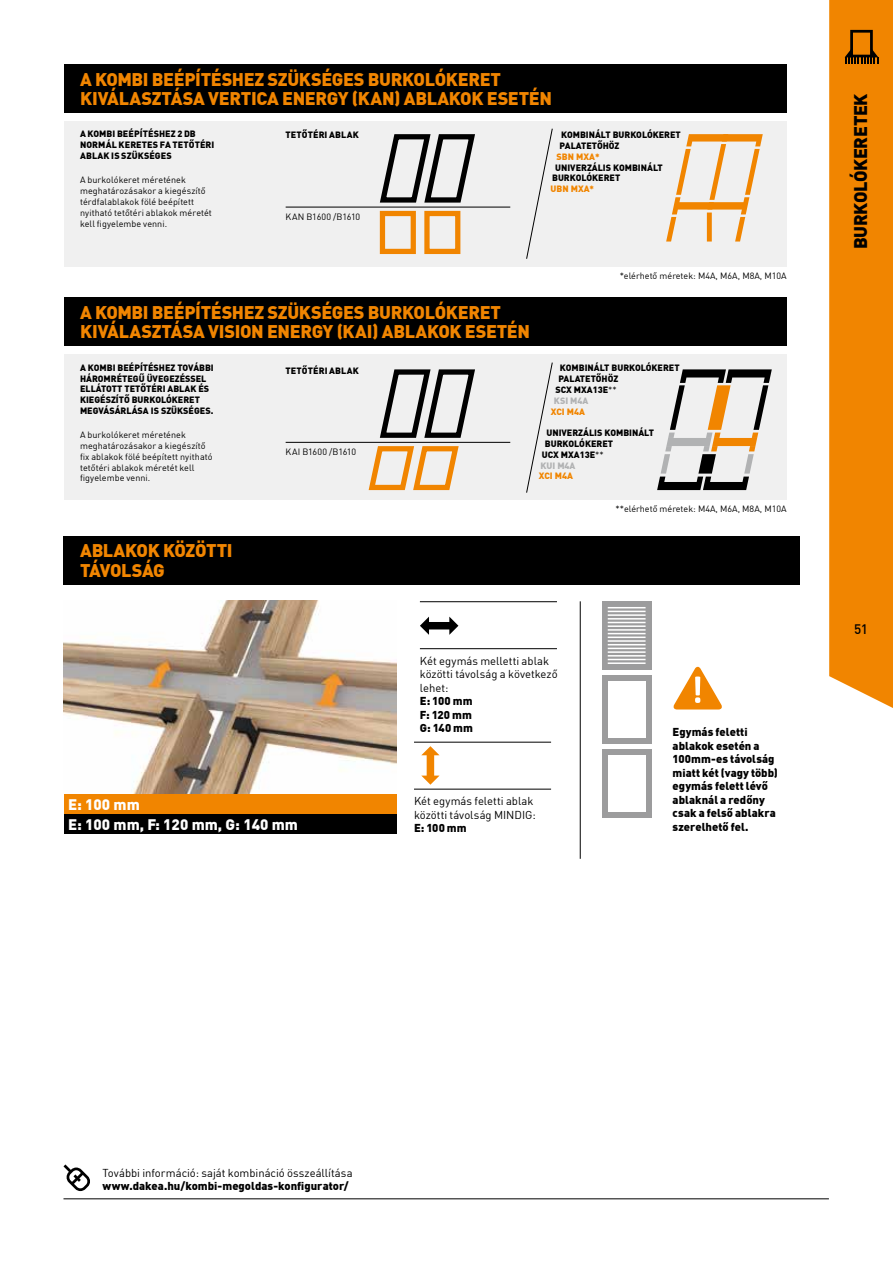
<style>
.page{position:relative;width:893px;height:1263px;background:#fff}
.page>*{position:absolute;margin:0;border:0;box-sizing:border-box;transform-origin:0 0}
.t1{font:900 18px/19.5px "DIN Offc Pro";letter-spacing:-.02em;color:#f18500}
.t2{font:900 18px "DIN Offc Pro";letter-spacing:-.02em;color:#000}
.t3{font:900 15px/20px "DIN Offc Pro";color:#fff}
.t4{font:500 13.5px "DIN Offc Pro";color:#000}
.t5{font:900 11.25px/13.5px "DIN Offc Pro";letter-spacing:.005em;color:#000;text-align:justify}
.t6{font:11.25px/13.5px "DIN Offc Pro";color:#000}
.t7{font:900 9px/10.8px "DIN Offc Pro";color:#000}
.t8{font:9px/10.8px "DIN Offc Pro";letter-spacing:.005em;color:#000}
.t9{font:9px "DIN Offc Pro";letter-spacing:-.015em;color:#000}
.t10{font:900 9px "DIN Offc Pro";color:#f18500}
.t11{font:900 9px "DIN Offc Pro";color:#b1b2b3}
.s1{font-weight:400}
</style>
<div class="page">
<div style="left:64px;top:536px;width:736px;height:48px;background:#000"></div>
<hr style="left:580px;top:601px;width:1px;height:258px;background:#000">
<div style="left:428px;top:622px;width:23px;height:7px;background:#000"></div>
<svg style="left:449px;top:617px;width:9px;height:18px"></svg>
<svg style="left:420px;top:617px;width:9px;height:18px"></svg>
<div style="left:427px;top:754px;width:7px;height:23px;background:#f18500"></div>
<svg style="left:421px;top:776px;width:18px;height:9px"></svg>
<svg style="left:421px;top:746px;width:18px;height:9px"></svg>
<hr style="left:420px;top:601px;width:137px;height:1px;background:#000">
<hr style="left:420px;top:648px;width:137px;height:1px;background:#000">
<hr style="left:414px;top:742px;width:137px;height:1px;background:#000">
<hr style="left:414px;top:789px;width:137px;height:1px;background:#000">
<svg style="left:602px;top:601px;width:50px;height:69px;background:#a2a2a3"></svg>
<hr style="left:608px;top:607px;width:38px;height:1px;background:#fff">
<hr style="left:608px;top:611px;width:38px;height:1px;background:#fff">
<hr style="left:608px;top:614px;width:38px;height:2px;background:#fff">
<hr style="left:608px;top:618px;width:38px;height:1px;background:#fff">
<hr style="left:608px;top:622px;width:38px;height:1px;background:#fff">
<hr style="left:608px;top:625px;width:38px;height:2px;background:#fff">
<hr style="left:608px;top:629px;width:38px;height:2px;background:#fff">
<hr style="left:608px;top:633px;width:38px;height:1px;background:#fff">
<hr style="left:608px;top:636px;width:38px;height:2px;background:#fff">
<hr style="left:608px;top:640px;width:38px;height:2px;background:#fff">
<hr style="left:608px;top:644px;width:38px;height:1px;background:#fff">
<hr style="left:608px;top:648px;width:38px;height:1px;background:#fff">
<hr style="left:608px;top:651px;width:38px;height:2px;background:#fff">
<hr style="left:608px;top:655px;width:38px;height:1px;background:#fff">
<hr style="left:608px;top:659px;width:38px;height:1px;background:#fff">
<hr style="left:608px;top:662px;width:38px;height:2px;background:#fff">
<div style="left:602px;top:675px;width:50px;height:68px;background:#9c9c9d"></div>
<div style="left:608px;top:681px;width:38px;height:56px;background:#fff"></div>
<div style="left:602px;top:749px;width:50px;height:68px;background:#9c9c9d"></div>
<div style="left:608px;top:755px;width:38px;height:56px;background:#fff"></div>
<svg style="left:673px;top:666px;width:49px;height:43px"></svg>
<hr style="left:63px;top:1198px;width:766px;height:1px;background:#000">
<svg style="left:63px;top:1164px;width:27px;height:27px"></svg>
<div style="left:829px;top:0;width:64px;height:708px;background:#f18500"></div>
<svg style="left:845px;top:30px;width:33px;height:34px"></svg>
<div style="left:64px;top:64px;width:723px;height:48px;background:#000"></div>
<div style="left:64px;top:298px;width:723px;height:48px;background:#000"></div>
<div style="left:64px;top:354px;width:723px;height:146px;background:#f0f0f0"></div>
<svg style="left:526px;top:362px;width:27px;height:131px"></svg>
<svg style="left:657px;top:369px;width:115px;height:121px"></svg>
<hr style="left:286px;top:442px;width:224px;height:1px;background:#000">
<svg style="left:365px;top:369px;width:113px;height:122px"></svg>
<div style="left:64px;top:121px;width:723px;height:145px;background:#f0f0f0"></div>
<hr style="left:286px;top:207px;width:224px;height:1px;background:#000">
<svg style="left:379px;top:134px;width:96px;height:69px"></svg>
<div style="left:380px;top:211px;width:36px;height:43px;border:5px solid #f18500"></div>
<div style="left:424px;top:211px;width:36px;height:43px;border:5px solid #f18500"></div>
<svg style="left:666px;top:134px;width:97px;height:108px"></svg>
<svg style="left:526px;top:128px;width:27px;height:131px"></svg>
<img style="left:64px;top:601px;width:332px;height:193px">
<div style="left:64px;top:794px;width:332px;height:20px;background:#f18500"></div>
<div style="left:64px;top:814px;width:332px;height:20px;background:#000"></div>
<h1 class="t1" style="left:80px;top:67px;width:473px">A KOMBI BEÉPÍTÉSHEZ SZÜKSÉGES BURKOLÓKERET<br>KIVÁLASZTÁSA VERTICA ENERGY (KAN) ABLAKOK ESETÉN</h1>
<p class="t7" style="left:80px;top:127px;width:117px">A KOMBI BEÉPÍTÉSHEZ 2 DB</p>
<p class="t7" style="left:286px;top:128px;width:75px">TETŐTÉRI ABLAK</p>
<p class="t7" style="left:80px;top:138px;width:136px">NORMÁL KERETES FA TETŐTÉRI<br>ABLAK IS SZÜKSÉGES</p>
<p class="t8" style="left:80px;top:174px;width:133px">A burkolókeret méretének meghatározásakor a kiegészítő térdfalablakok fölé beépített nyitható tetőtéri ablakok méretét kell figyelembe venni.</p>
<p class="t9" style="left:286px;top:209px;width:76px">KAN B1600 /B1610</p>
<p class="t7" style="left:560px;top:128px;width:123px">KOMBINÁLT BURKOLÓKERET<br>PALATETŐHÖZ</p>
<p class="t10" style="left:557px;top:149px;width:44px">SBN MXA*</p>
<p class="t7" style="left:552px;top:161px;width:112px;text-indent:3px">UNIVERZÁLIS KOMBINÁLT<br>BURKOLÓKERET</p>
<p class="t10" style="left:551px;top:181px;width:45px">UBN MXA*</p>
<h1 class="t1" style="left:80px;top:300px;width:451px">A KOMBI BEÉPÍTÉSHEZ SZÜKSÉGES BURKOLÓKERET<br>KIVÁLASZTÁSA VISION ENERGY (KAI) ABLAKOK ESETÉN</h1>
<p class="t7" style="left:80px;top:361px;width:135px">A KOMBI BEÉPÍTÉSHEZ TOVÁBBI</p>
<p class="t7" style="left:286px;top:363px;width:75px">TETŐTÉRI ABLAK</p>
<p class="t7" style="left:80px;top:372px;width:135px">HÁROMRÉTEGŰ ÜVEGEZÉSSEL<br>ELLÁTOTT TETŐTÉRI ABLAK ÉS<br>KIEGÉSZÍTŐ BURKOLÓKERET<br>MEGVÁSÁRLÁSA IS SZÜKSÉGES.</p>
<p class="t8" style="left:80px;top:429px;width:134px">A burkolókeret méretének meghatározásakor a kiegészítő fix ablakok fölé beépített nyitható tetőtéri ablakok méretét kell figyelembe venni.</p>
<p class="t9" style="left:286px;top:445px;width:72px">KAI B1600 /B1610</p>
<p class="t8" style="left:620px;top:270px;width:169px">*elérhető méretek: M4A, M6A, M8A, M10A</p>
<p class="t7" style="left:560px;top:361px;width:121px">KOMBINÁLT BURKOLÓKERET</p>
<p class="t7" style="left:558px;top:372px;width:61px">PALATETŐHÖZ</p>
<p class="t7" style="left:555px;top:383px;width:63px">SCX MXA13E<span class="s1">**</span></p>
<p class="t11" style="left:554px;top:393px;width:36px">KSI M4A</p>
<p class="t10" style="left:551px;top:404px;width:36px">XCI M4A</p>
<p class="t7" style="left:546px;top:426px;width:109px">UNIVERZÁLIS KOMBINÁLT</p>
<p class="t7" style="left:545px;top:437px;width:70px">BURKOLÓKERET</p>
<p class="t7" style="left:542px;top:448px;width:63px">UCX MXA13E<span class="s1">**</span></p>
<p class="t11" style="left:540px;top:458px;width:37px">KUI M4A</p>
<p class="t10" style="left:539px;top:468px;width:36px">XCI M4A</p>
<p class="t8" style="left:615px;top:502px;width:173px">**elérhető méretek: M4A, M6A, M8A, M10A</p>
<h1 class="t1" style="left:80px;top:538px;width:154px">ABLAKOK KÖZÖTTI<br>TÁVOLSÁG</h1>
<h2 class="t3" style="left:68px;top:792px;width:231px">E: 100 mm<br>E: 100 mm, F: 120 mm, G: 140 mm</h2>
<p class="t6" style="left:420px;top:653px;width:139px">Két egymás melletti ablak közötti távolság a következő lehet:</p>
<p class="t5" style="left:420px;top:693px;width:55px">E: 100 mm F: 120 mm G: 140 mm</p>
<p class="t6" style="left:414px;top:793px;width:123px">Két egymás feletti ablak közötti távolság MINDIG:</p>
<p class="t5" style="left:414px;top:820px;width:54px">E: 100 mm</p>
<p class="t5" style="left:673px;top:724px;width:107px;text-align:left">Egymás feletti ablakok esetén a<br>100mm-es távolság miatt két (vagy több) egymás felett lévő ablaknál a redőny csak a felső ablakra szerelhető fel.</p>
<h1 class="t2" style="left:845px;top:249px;width:157px;rotate:-90deg">BURKOLÓKERETEK</h1>
<h3 class="t4" style="left:854px;top:619px;width:16px">51</h3>
<p class="t6" style="left:103px;top:1165px;width:252px">További információ: saját kombináció összeállítása</p>
<p class="t5" style="left:103px;top:1177px;width:248px">www.dakea.hu/kombi-megoldas-konfigurator/</p>
</div>
